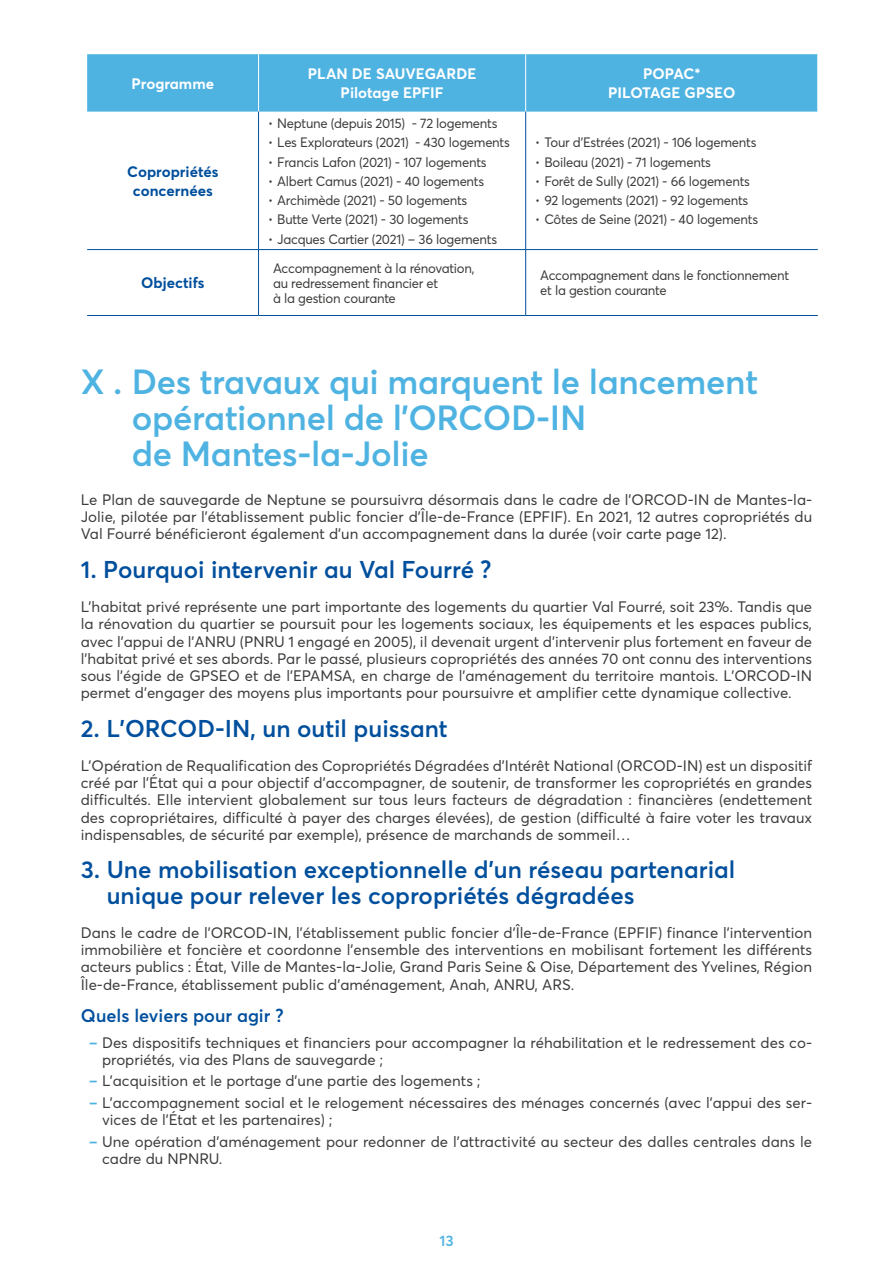
<style>
.page{position:relative;width:893px;height:1263px;background:#fff}
.page>*{position:absolute;margin:0;border:0;box-sizing:border-box;transform-origin:0 0}
.t1{font:600 34.5px/36px "Averta";letter-spacing:-.01em;color:#4fb3e2}
.t2{font:600 24px/25.5px "Averta";color:#004f9d}
.t3{font:600 18px "Averta";color:#004f9d}
.t4{font:15px/17.2px "Averta";color:#3c3c3b;text-align:justify}
.t5{font:700 15px/19.5px "Averta";color:#fff;text-align:center}
.t6{font:700 15px/19.5px "Averta";color:#004f9d;text-align:center}
.t7{font:600 15px "Averta";color:#4fb3e2}
.t8{font:13.5px/19.2px "Averta";letter-spacing:-.02em;color:#3c3c3b}
.s1{font-family:"Dax Pro";font-weight:700}
.s2{font-weight:700;color:#4fb3e2}
</style>
<div class="page">
<div style="left:87px;top:54px;width:730px;height:58px;background:#4fb3e2"></div>
<hr style="left:258px;top:54px;width:1px;height:58px;background:#fff">
<hr style="left:525px;top:54px;width:1px;height:58px;background:#fff">
<hr style="left:258px;top:112px;width:1px;height:137px;background:#004f9d">
<hr style="left:525px;top:112px;width:1px;height:137px;background:#004f9d">
<hr style="left:258px;top:250px;width:1px;height:65px;background:#004f9d">
<hr style="left:525px;top:250px;width:1px;height:65px;background:#004f9d">
<hr style="left:87px;top:249px;width:172px;height:1px;background:#004f9d">
<hr style="left:259px;top:249px;width:267px;height:1px;background:#004f9d">
<hr style="left:526px;top:249px;width:292px;height:1px;background:#004f9d">
<hr style="left:87px;top:315px;width:172px;height:1px;background:#004f9d">
<hr style="left:259px;top:315px;width:267px;height:1px;background:#004f9d">
<hr style="left:526px;top:315px;width:292px;height:1px;background:#004f9d">
<p class="t5" style="left:132px;top:73px;width:84px">Programme</p>
<p class="t5" style="left:308px;top:64px;width:170px">PLAN DE SAUVEGARDE<br>Pilotage EPFIF</p>
<p class="t5" style="left:608px;top:64px;width:129px">POPAC*<br>PILOTAGE GPSEO</p>
<p class="t6" style="left:127px;top:161px;width:93px">Copropriétés concernées</p>
<p class="t6" style="left:141px;top:273px;width:65px">Objectifs</p>
<p class="t8" style="left:269px;top:114px;width:243px"><span class="s1">·</span> Neptune (depuis 2015) - 72 logements<br><span class="s1">·</span> Les Explorateurs (2021) - 430 logements <span class="s1">·</span> Francis Lafon (2021) - 107 logements<br><span class="s1">·</span> Albert Camus (2021) - 40 logements<br><span class="s1">·</span> Archimède (2021) - 50 logements<br><span class="s1">·</span> Butte Verte (2021) - 30 logements<br><span class="s1">·</span> Jacques Cartier (2021) – 36 logements</p>
<p class="t8" style="left:536px;top:133px;width:224px"><span class="s1">·</span> Tour d’Estrées (2021) - 106 logements <span class="s1">·</span> Boileau (2021) - 71 logements<br><span class="s1">·</span> Forêt de Sully (2021) - 66 logements<br><span class="s1">·</span> 92 logements (2021) - 92 logements<br><span class="s1">·</span> Côtes de Seine (2021) - 40 logements</p>
<p class="t8" style="left:273px;top:260px;width:203px;line-height:15px">Accompagnement à la rénovation, au redressement financier et<br>à la gestion courante</p>
<p class="t8" style="left:540px;top:268px;width:251px;line-height:15px">Accompagnement dans le fonctionnement et la gestion courante</p>
<h1 class="t1" style="left:132px;top:364px;width:628px;text-indent:-51px">X . Des travaux qui marquent le lancement opérationnel de l’ORCOD-IN<br>de Mantes-la-Jolie</h1>
<p class="t4" style="left:81px;top:491px;width:733px">Le Plan de sauvegarde de Neptune se poursuivra désormais dans le cadre de l’ORCOD-IN de Mantes-la-Jolie, pilotée par l’établissement public foncier d’Île-de-France (EPFIF). En 2021, 12 autres copropriétés du Val Fourré bénéficieront également d’un accompagnement dans la durée (voir carte page 12).</p>
<h2 class="t2" style="left:81px;top:556px;width:412px">1. Pourquoi intervenir au Val Fourré ?</h2>
<p class="t4" style="left:81px;top:598px;width:733px">L’habitat privé représente une part importante des logements du quartier Val Fourré, soit 23%. Tandis que la rénovation du quartier se poursuit pour les logements sociaux, les équipements et les espaces publics, avec l’appui de l’ANRU (PNRU 1 engagé en 2005), il devenait urgent d’intervenir plus fortement en faveur de l’habitat privé et ses abords. Par le passé, plusieurs copropriétés des années 70 ont connu des interventions sous l’égide de GPSEO et de l’EPAMSA, en charge de l’aménagement du territoire mantois. L’ORCOD-IN permet d’engager des moyens plus importants pour poursuivre et amplifier cette dynamique collective.</p>
<h2 class="t2" style="left:81px;top:715px;width:368px">2. L’ORCOD-IN, un outil puissant</h2>
<p class="t4" style="left:81px;top:757px;width:733px">L’Opération de Requalification des Copropriétés Dégradées d’Intérêt National (ORCOD-IN) est un dispositif créé par l’État qui a pour objectif d’accompagner, de soutenir, de transformer les copropriétés en grandes difficultés. Elle intervient globalement sur tous leurs facteurs de dégradation : financières (endettement des copropriétaires, difficulté à payer des charges élevées), de gestion (difficulté à faire voter les travaux indispensables, de sécurité par exemple), présence de marchands de sommeil…</p>
<h2 class="t2" style="left:107px;top:856px;width:630px;text-indent:-26px">3. Une mobilisation exceptionnelle d’un réseau partenarial unique pour relever les copropriétés dégradées</h2>
<p class="t4" style="left:81px;top:924px;width:733px">Dans le cadre de l’ORCOD-IN, l’établissement public foncier d’Île-de-France (EPFIF) finance l’intervention immobilière et foncière et coordonne l’ensemble des interventions en mobilisant fortement les différents acteurs publics : État, Ville de Mantes-la-Jolie, Grand Paris Seine &amp; Oise, Département des Yvelines, Région Île-de-France, établissement public d’aménagement, Anah, ANRU, ARS.</p>
<p class="t3" style="left:81px;top:1004px;width:204px">Quels leviers pour agir ?</p>
<p class="t4" style="left:102px;top:1033px;width:712px;text-indent:-13px"><span class="s2">–</span> Des dispositifs techniques et financiers pour accompagner la réhabilitation et le redressement des co&shy;propriétés, via des Plans de sauvegarde ;</p>
<p class="t4" style="left:89px;top:1072px;width:393px"><span class="s2">–</span> L’acquisition et le portage d’une partie des logements ;</p>
<p class="t4" style="left:102px;top:1094px;width:712px;text-indent:-13px"><span class="s2">–</span> L’accompagnement social et le relogement nécessaires des ménages concernés (avec l’appui des ser&shy;vices de l’État et les partenaires) ;</p>
<p class="t4" style="left:102px;top:1132px;width:712px;text-indent:-13px"><span class="s2">–</span> Une opération d’aménagement pour redonner de l’attractivité au secteur des dalles centrales dans le cadre du NPNRU.</p>
<p class="t7" style="left:439px;top:1231px;width:16px">13</p>
</div>
